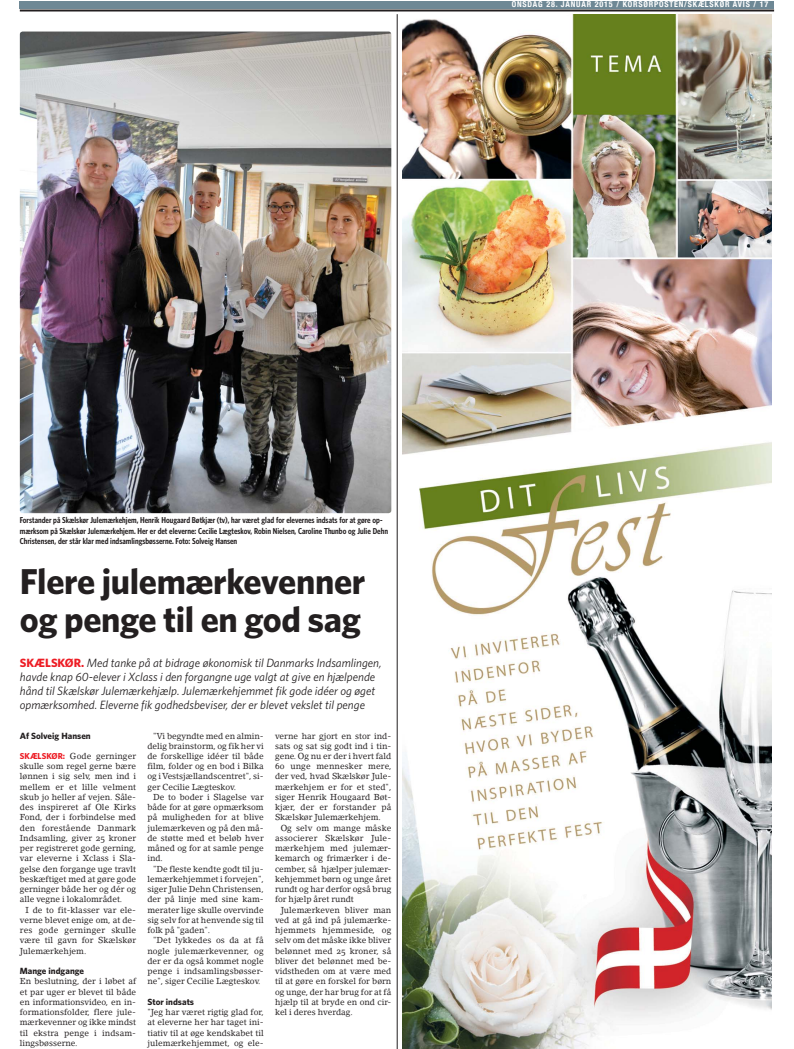
<style>
.page{position:relative;width:794px;height:1049px;background:#fff}
.page>*{position:absolute;margin:0;border:0;box-sizing:border-box;transform-origin:0 0}
.t1{font:700 36px/38px "Whitney";letter-spacing:-.01em;color:#231f20}
.t2{font:italic 12px/14px "Whitney";color:#231f20}
.t3{font:700 9px "Whitney";color:#231f20}
.t4{font:8.6px/10.2px "Lino Letter Roman Os F";color:#231f20;text-align:justify}
.t5{font:600 8.6px/10.2px "Whitney Condensed";color:#231f20}
.t6{font:700 condensed 8.1px "Helvetica Neue";letter-spacing:.1em;color:#fff}
.s1{font-weight:700;font-style:normal;color:#ed1c24}
.s2{font-family:"Whitney";font-weight:700;color:#ed1c24}
</style>
<div class="page">
<div style="left:20px;top:1px;width:754px;height:8px;background:#6e8895"></div>
<hr style="left:20px;top:10px;width:754px;height:2px;background:#231f20">
<img style="left:403px;top:14px;width:368px;height:1035px">
<img style="left:20px;top:32px;width:371px;height:481px;border-radius:3px">
<hr style="left:397px;top:14px;width:1px;height:1035px;background:#231f20">
<p class="t6" style="left:512px;top:-1px;width:258px">ONSDAG 28. JANUAR 2015 / KORSØRPOSTEN/SKÆLSKØR AVIS / 17</p>
<p class="t5" style="left:20px;top:516px;width:370px">Forstander på Skælskør Julemærkehjem, Henrik Hougaard Bøtkjær (tv), har været glad for elevernes indsats for at gøre op&shy;mærksom på Skælskør Julemærkehjem. Her er det eleverne: Cecilie Lægteskov, Robin Nielsen, Caroline Thunbo og Julie Dehn<br>Christensen, der står klar med indsamlingsbøsserne. Foto: Solveig Hansen</p>
<h1 class="t1" style="left:20px;top:565px;width:347px">Flere julemærkevenner og penge til en god sag</h1>
<p class="t2" style="left:20px;top:656px;width:363px"><span class="s1">SKÆLSKØR.</span> Med tanke på at bidrage økonomisk til Danmarks Indsamlingen, havde knap 60-elever i Xclass i den forgangne uge valgt at give en hjælpende hånd til Skælskør Julemærkehjælp. Julemærkehjemmet fik gode idéer og øget opmærksomhed. Eleverne fik godhedsbeviser, der er blevet vekslet til penge</p>
<p class="t3" style="left:20px;top:732px;width:72px">Af Solveig Hansen</p>
<p class="t4" style="left:20px;top:752px;width:118px"><span class="s2">SKÆLSKØR:</span> Gode gerninger skulle som regel gerne bære lønnen i sig selv, men ind i mellem er et lille velment skub jo heller af vejen. Såle&shy;des inspireret af Ole Kirks Fond, der i forbindelse med den forestående Danmark Indsamling, giver 25 kroner per registreret gode gerning, var eleverne i Xclass i Sla&shy;gelse den forgange uge travlt beskæftiget med at gøre gode gerninger både her og dér og alle vegne i lokalområdet.</p>
<p class="t4" style="left:20px;top:905px;width:118px;text-indent:6px">I de to fit-klasser var ele&shy;verne blevet enige om, at de&shy;res gode gerninger skulle være til gavn for Skælskør Julemærkehjem.</p>
<p class="t3" style="left:20px;top:967px;width:66px">Mange indgange</p>
<p class="t4" style="left:20px;top:977px;width:118px">En beslutning, der i løbet af et par uger er blevet til både en informationsvideo, en in&shy;formationsfolder, flere jule&shy;mærkevenner og ikke mindst til ekstra penge i indsam&shy;lingsbøsserne.</p>
<p class="t4" style="left:147px;top:731px;width:118px;text-indent:6px">"Vi begyndte med en almin&shy;delig brainstorm, og fik her vi de forskellige idéer til både film, folder og en bod i Bilka og i Vestsjællandscentret", si&shy;ger Cecilie Lægteskov.</p>
<p class="t4" style="left:147px;top:792px;width:118px;text-indent:6px">De to boder i Slagelse var både for at gøre opmærksom på muligheden for at blive julemærkeven og på den må&shy;de støtte med et beløb hver måned og for at samle penge ind.</p>
<p class="t4" style="left:147px;top:864px;width:118px;text-indent:6px">"De fleste kendte godt til ju&shy;lemærkehjemmet i forvejen", siger Julie Dehn Christensen, der på linje med sine kam&shy;merater lige skulle overvinde sig selv for at henvende sig til folk på "gaden".</p>
<p class="t4" style="left:147px;top:936px;width:118px;text-indent:6px">"Det lykkedes os da at få nogle julemærkevenner, og der er da også kommet nogle penge i indsamlingsbøsser&shy;ne", siger Cecilie Lægteskov.</p>
<p class="t3" style="left:147px;top:998px;width:48px">Stor indsats</p>
<p class="t4" style="left:147px;top:1008px;width:118px">"Jeg har været rigtig glad for, at eleverne her har taget ini&shy;tiativ til at øge kendskabet til julemærkehjemmet, og ele-</p>
<p class="t4" style="left:275px;top:731px;width:118px">verne har gjort en stor ind&shy;sats og sat sig godt ind i tin&shy;gene. Og nu er der i hvert fald 6o unge mennesker mere, der ved, hvad Skælskør Jule&shy;mærkehjem er for et sted", siger Henrik Hougaard Bøt&shy;kjær, der er forstander på Skælskør Julemærkehjem.</p>
<p class="t4" style="left:275px;top:823px;width:118px;text-indent:6px">Og selv om mange måske associerer Skælskør Jule&shy;mærkehjem med julemær&shy;kemarch og frimærker i de&shy;cember, så hjælper julemær&shy;kehjemmet børn og unge året rundt og har derfor også brug for hjælp året rundt</p>
<p class="t4" style="left:275px;top:905px;width:118px;text-indent:6px">Julemærkeven bliver man ved at gå ind på julemærke&shy;hjemmets hjemmeside, og selv om det måske ikke bliver belønnet med 25 kroner, så bliver det belønnet med be&shy;vidstheden om at være med til at gøre en forskel for børn og unge, der har brug for at få hjælp til at bryde en ond cir&shy;kel i deres hverdag.</p>
</div>
